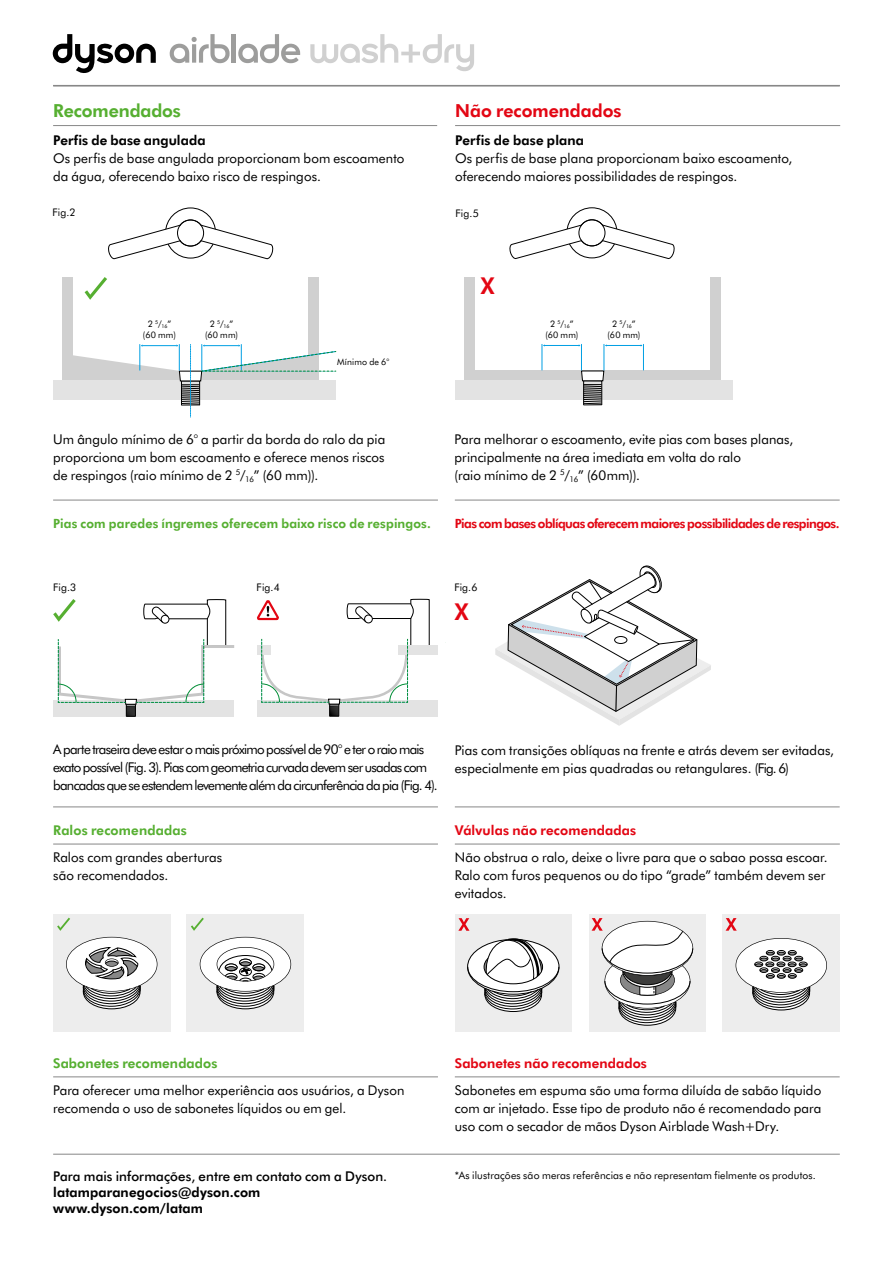
<style>
.page{position:relative;width:893px;height:1263px;background:#fff}
.page>*{position:absolute;margin:0;border:0;box-sizing:border-box;transform-origin:0 0}
.t1{font:800 23.25px "Futura B Tfor Dyson";color:#e30613}
.t2{font:800 18px "Futura B Tfor Dyson";letter-spacing:.005em;color:#e30613}
.t3{font:800 18px "Futura B Tfor Dyson";letter-spacing:-.005em;color:#56af31}
.t4{font:13.5px/18px "Futura B Tfor Dyson";letter-spacing:.01em;color:#000}
.t5{font:13.5px/18px "Futura B Tfor Dyson";letter-spacing:-.05em;color:#000}
.t6{font:800 13.5px/15.8px "Futura B Tfor Dyson";letter-spacing:.01em;color:#000}
.t7{font:800 13.5px "Futura B Tfor Dyson";letter-spacing:.01em;color:#e30613}
.t8{font:500 13.5px "Futura B Tfor Dyson";letter-spacing:.01em;color:#000}
.t9{font:800 13.5px "Futura B Tfor Dyson";letter-spacing:.01em;color:#56af31}
.t10{font:800 12.75px "Futura B Tfor Dyson";letter-spacing:-.04em;color:#e30613}
.t11{font:800 12.75px "Futura B Tfor Dyson";letter-spacing:.015em;color:#56af31}
.t12{font:10.5px "Futura B Tfor Dyson";letter-spacing:.015em;color:#000}
.t13{font:9px/10.5px "Futura B Tfor Dyson";letter-spacing:.02em;color:#000;text-align:center}
</style>
<div class="page">
<svg style="left:170px;top:34px;width:60px;height:29px"></svg>
<hr style="left:232px;top:34px;width:4px;height:29px;background:#9d9d9c">
<svg style="left:238px;top:34px;width:62px;height:29px"></svg>
<svg style="left:53px;top:34px;width:103px;height:39px"></svg>
<svg style="left:310px;top:34px;width:164px;height:37px"></svg>
<div style="left:465px;top:371px;width:256px;height:10px;background:#d0d0d0"></div>
<div style="left:465px;top:277px;width:10px;height:103px;background:#d0d0d0"></div>
<div style="left:711px;top:277px;width:10px;height:103px;background:#d0d0d0"></div>
<div style="left:455px;top:381px;width:278px;height:19px;background:#e3e3e3"></div>
<hr style="left:606px;top:345px;width:36px;height:1px;background:#009fe3">
<svg style="left:641px;top:344px;width:3px;height:26px"></svg>
<svg style="left:509px;top:207px;width:166px;height:52px"></svg>
<div style="left:579px;top:219px;width:26px;height:27px;border:1px solid #000;border-radius:50%"></div>
<hr style="left:544px;top:345px;width:36px;height:1px;background:#009fe3">
<svg style="left:542px;top:344px;width:3px;height:26px"></svg>
<svg style="left:579px;top:344px;width:28px;height:61px"></svg>
<div style="left:62px;top:277px;width:11px;height:103px;background:#d0d0d0"></div>
<div style="left:308px;top:277px;width:11px;height:103px;background:#d0d0d0"></div>
<div style="left:53px;top:381px;width:283px;height:19px;background:#e3e3e3"></div>
<svg style="left:108px;top:207px;width:165px;height:52px"></svg>
<div style="left:177px;top:220px;width:27px;height:26px;border:1px solid #000;border-radius:50%"></div>
<svg style="left:62px;top:344px;width:274px;height:74px"></svg>
<svg style="left:495px;top:565px;width:216px;height:161px"></svg>
<div style="left:257px;top:700px;width:181px;height:17px;background:#e3e3e3"></div>
<div style="left:398px;top:645px;width:40px;height:10px;background:#e3e3e3"></div>
<div style="left:723px;top:914px;width:117px;height:117px;background:#ededed"></div>
<svg style="left:736px;top:938px;width:91px;height:73px"></svg>
<svg style="left:726px;top:918px;width:11px;height:13px"></svg>
<div style="left:589px;top:914px;width:117px;height:117px;background:#ededed"></div>
<svg style="left:592px;top:918px;width:101px;height:108px"></svg>
<div style="left:455px;top:914px;width:117px;height:117px;background:#ededed"></div>
<svg style="left:458px;top:918px;width:102px;height:94px"></svg>
<div style="left:53px;top:914px;width:117px;height:117px;background:#ededed"></div>
<svg style="left:66px;top:937px;width:91px;height:72px"></svg>
<svg style="left:57px;top:918px;width:13px;height:13px"></svg>
<div style="left:187px;top:914px;width:117px;height:117px;background:#ededed"></div>
<svg style="left:200px;top:937px;width:91px;height:72px"></svg>
<svg style="left:191px;top:918px;width:13px;height:13px"></svg>
<hr style="left:53px;top:1154px;width:787px;height:1px;background:#878787">
<hr style="left:53px;top:85px;width:787px;height:2px;background:#878787">
<hr style="left:455px;top:500px;width:385px;height:1px;background:#878787">
<hr style="left:455px;top:807px;width:385px;height:1px;background:#878787">
<hr style="left:53px;top:500px;width:385px;height:1px;background:#878787">
<hr style="left:53px;top:807px;width:385px;height:1px;background:#878787">
<hr style="left:455px;top:125px;width:385px;height:1px;background:#878787">
<hr style="left:53px;top:125px;width:384px;height:1px;background:#878787">
<svg style="left:257px;top:598px;width:172px;height:119px"></svg>
<hr style="left:455px;top:844px;width:385px;height:1px;background:#878787">
<hr style="left:53px;top:844px;width:385px;height:1px;background:#878787">
<hr style="left:53px;top:1076px;width:385px;height:1px;background:#878787">
<hr style="left:455px;top:1076px;width:385px;height:1px;background:#878787">
<svg style="left:85px;top:277px;width:22px;height:23px"></svg>
<svg style="left:53px;top:599px;width:182px;height:118px"></svg>
<h2 class="t3" style="left:53px;top:98px;width:129px">Recomendados</h2>
<h2 class="t2" style="left:455px;top:98px;width:168px">Não recomendados</h2>
<p class="t6" style="left:53px;top:132px;width:154px">Perfis de base angulada</p>
<p class="t4" style="left:53px;top:149px;width:353px">Os perfis de base angulada proporcionam bom escoamento da água, oferecendo baixo risco de respingos.</p>
<p class="t12" style="left:53px;top:206px;width:25px">Fig.2</p>
<p class="t6" style="left:455px;top:132px;width:130px">Perfis de base plana</p>
<p class="t4" style="left:455px;top:149px;width:339px">Os perfis de base plana proporcionam baixo escoamento, oferecendo maiores possibilidades de respingos.</p>
<p class="t12" style="left:456px;top:206px;width:25px">Fig.5</p>
<h1 class="t1" style="left:481px;top:269px;width:15px">X</h1>
<p class="t13" style="left:143px;top:319px;width:35px">2 <sup>5</sup>/<sub>16</sub>” (60 mm)</p>
<p class="t13" style="left:545px;top:319px;width:35px">2 <sup>5</sup>/<sub>16</sub>” (60 mm)</p>
<p class="t13" style="left:205px;top:319px;width:35px">2 <sup>5</sup>/<sub>16</sub>” (60 mm)</p>
<p class="t13" style="left:607px;top:319px;width:35px">2 <sup>5</sup>/<sub>16</sub>” (60 mm)</p>
<p class="t13" style="left:337px;top:356px;width:54px">Mínimo de 6°</p>
<p class="t4" style="left:53px;top:429px;width:334px;text-align:justify">Um ângulo mínimo de 6° a partir da borda do ralo da pia proporciona um bom escoamento e oferece menos riscos de respingos (raio mínimo de 2 <sup>5</sup>/<sub>16</sub>” (60 mm)).</p>
<p class="t4" style="left:455px;top:429px;width:340px">Para melhorar o escoamento, evite pias com bases planas, principalmente na área imediata em volta do ralo<br>(raio mínimo de 2 <sup>5</sup>/<sub>16</sub>” (60mm)).</p>
<p class="t11" style="left:53px;top:514px;width:379px">Pias com paredes íngremes oferecem baixo risco de respingos.</p>
<p class="t10" style="left:455px;top:514px;width:386px">Pias com bases oblíquas oferecem maiores possibilidades de respingos.</p>
<p class="t12" style="left:53px;top:580px;width:25px">Fig.3</p>
<p class="t12" style="left:257px;top:580px;width:25px">Fig.4</p>
<p class="t12" style="left:454px;top:580px;width:25px">Fig.6</p>
<h1 class="t1" style="left:455px;top:595px;width:15px">X</h1>
<p class="t5" style="left:53px;top:739px;width:386px">A parte traseira deve estar o mais próximo possível de 90° e ter o raio mais exato possível (Fig. 3). Pias com geometria curvada devem ser usadas com bancadas que se estendem levemente além da circunferência da pia (Fig. 4).</p>
<p class="t9" style="left:53px;top:821px;width:135px">Ralos recomendadas</p>
<p class="t4" style="left:53px;top:847px;width:171px">Ralos com grandes aberturas são recomendados.</p>
<p class="t4" style="left:455px;top:740px;width:381px">Pias com transições oblíquas na frente e atrás devem ser evitadas, especialmente em pias quadradas ou retangulares. (Fig. 6)</p>
<p class="t7" style="left:455px;top:821px;width:183px">Válvulas não recomendadas</p>
<p class="t4" style="left:455px;top:847px;width:374px">Não obstrua o ralo, deixe o livre para que o sabao possa escoar.<br>Ralo com furos pequenos ou do tipo “grade” também devem ser evitados.</p>
<p class="t9" style="left:53px;top:1054px;width:166px">Sabonetes recomendados</p>
<p class="t4" style="left:53px;top:1080px;width:353px">Para oferecer uma melhor experiência aos usuários, a Dyson recomenda o uso de sabonetes líquidos ou em gel.</p>
<p class="t8" style="left:53px;top:1167px;width:336px">Para mais informações, entre em contato com a Dyson.</p>
<p class="t6" style="left:53px;top:1184px;width:209px">latamparanegocios@dyson.com www.dyson.com/latam</p>
<p class="t7" style="left:455px;top:1054px;width:194px">Sabonetes não recomendados</p>
<p class="t4" style="left:455px;top:1080px;width:368px;text-align:justify">Sabonetes em espuma são uma forma diluída de sabão líquido com ar injetado. Esse tipo de produto não é recomendado para uso com o secador de mãos Dyson Airblade Wash+Dry.</p>
<p class="t12" style="left:455px;top:1168px;width:363px">*As ilustrações são meras referências e não representam fielmente os produtos.</p>
</div>
